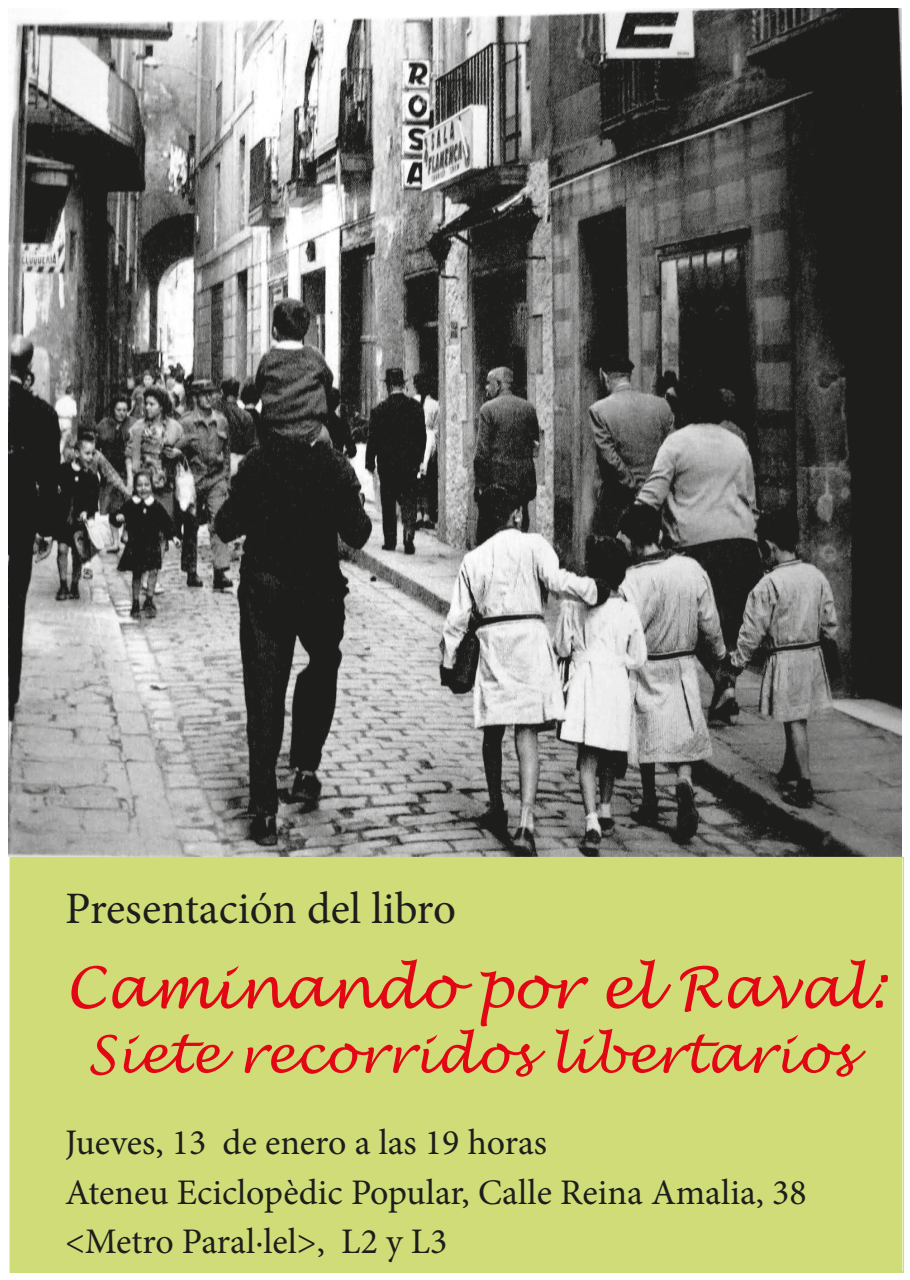
<style>
.page{position:relative;width:910px;height:1280px;background:#fff}
.page>*{position:absolute;margin:0;border:0;box-sizing:border-box;transform-origin:0 0}
.t1{font:italic 57px "Lucida Handwriting";color:#e30614}
.t2{font:italic 51px "Lucida Handwriting";color:#e30614}
.t3{font:45px "Minion Pro";color:#1d1d1b}
.t4{font:36px "Minion Pro";color:#1d1d1b}
</style>
<div class="page">
<img style="left:9px;top:9px;width:893px;height:848px">
<div style="left:11px;top:858px;width:890px;height:413px;background:#cfdc78"></div>
<p class="t3" style="left:65px;top:879px;width:392px">Presentación del libro</p>
<p class="t1" style="left:65px;top:953px;width:822px">Caminando por el Raval:</p>
<p class="t2" style="left:87px;top:1023px;width:767px">Siete recorridos libertarios</p>
<p class="t4" style="left:65px;top:1119px;width:483px">Jueves, 13 de enero a las 19 horas</p>
<p class="t4" style="left:65px;top:1168px;width:743px">Ateneu Eciclopèdic Popular, Calle Reina Amalia, 38</p>
<p class="t4" style="left:65px;top:1218px;width:384px">&lt;Metro Paral·lel&gt;, L2 y L3</p>
</div>
